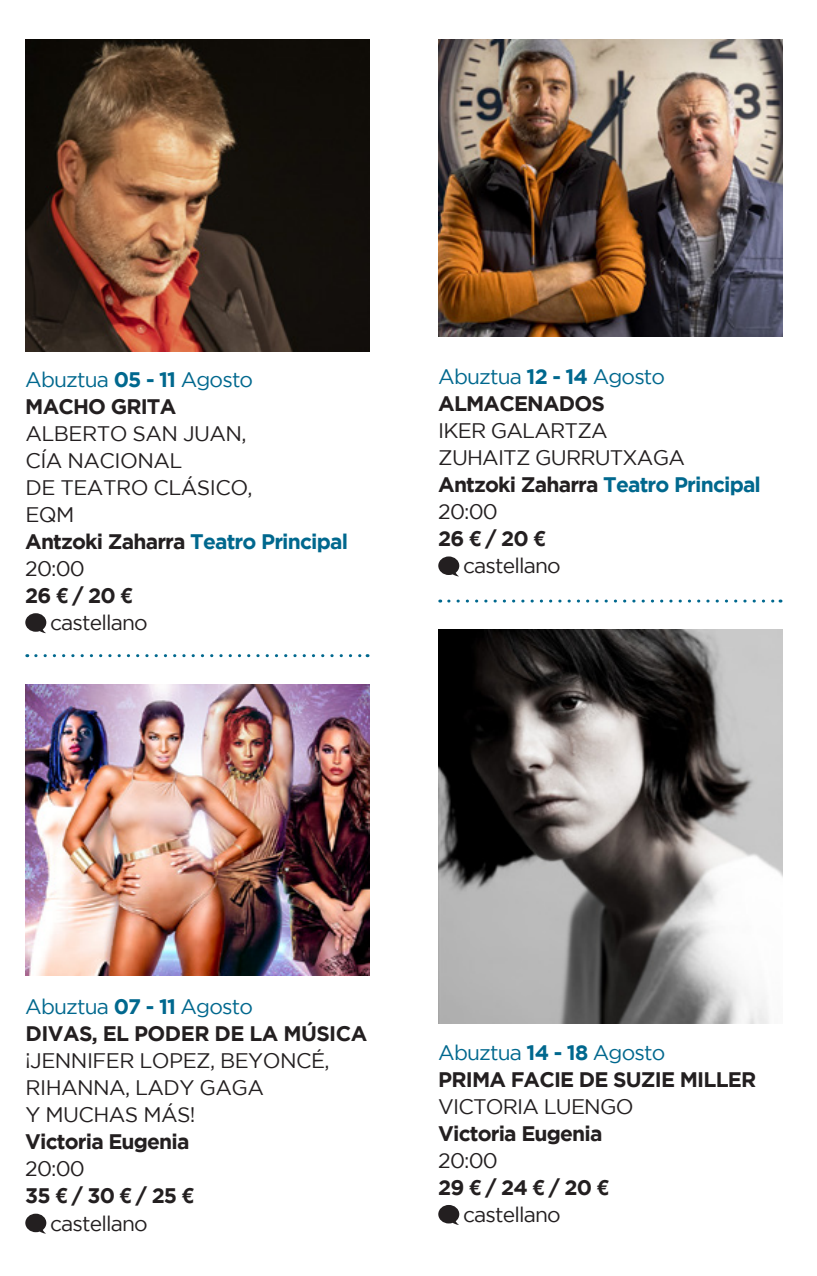
<style>
.page{position:relative;width:817px;height:1276px;background:#fff}
.page>*{position:absolute;margin:0;border:0;box-sizing:border-box;transform-origin:0 0}
.t1{font:21px/27px "Gotham";letter-spacing:-.04em;color:#231f20}
.t2{font:700 21px "Gotham";letter-spacing:-.04em;color:#231f20}
.t3{font:21px "Gotham";letter-spacing:-.04em;color:#00688e}
.t4{font:700 21px "Gotham";letter-spacing:-.04em;color:#00688e}
.s1{font-weight:700}
.s2{color:#231f20}
.s3{font-family:"Helvetica Neue LT Std"}
</style>
<div class="page">
<img style="left:25px;top:40px;width:345px;height:312px">
<svg style="left:25px;top:613px;width:21px;height:20px"></svg>
<svg style="left:36px;top:654px;width:332px;height:3px"></svg>
<img style="left:25px;top:684px;width:345px;height:291px">
<svg style="left:25px;top:1213px;width:21px;height:20px"></svg>
<img style="left:438px;top:40px;width:344px;height:296px">
<svg style="left:438px;top:556px;width:21px;height:20px"></svg>
<svg style="left:448px;top:599px;width:332px;height:3px"></svg>
<img style="left:438px;top:629px;width:344px;height:394px">
<svg style="left:438px;top:1205px;width:21px;height:20px"></svg>
<p class="t3" style="left:25px;top:368px;width:229px">Abuztua <span class="s1">05 - 11</span> Agosto</p>
<p class="t2" style="left:25px;top:394px;width:152px">MACHO GRITA</p>
<p class="t1" style="left:25px;top:419px;width:223px">ALBERTO SAN JUAN,</p>
<p class="t1" style="left:25px;top:446px;width:159px">CÍA NACIONAL</p>
<p class="t1" style="left:25px;top:473px;width:229px">DE TEATRO CLÁSICO,</p>
<p class="t1" style="left:25px;top:500px;width:51px">EQM</p>
<p class="t4" style="left:25px;top:529px;width:324px"><span class="s2">Antzoki Zaharra</span> Teatro Principal</p>
<p class="t1" style="left:25px;top:554px;width:61px">20:00</p>
<p class="t2" style="left:25px;top:583px;width:108px">26 <span class="s3">€</span> / 20 <span class="s3">€</span></p>
<p class="t1" style="left:50px;top:609px;width:99px">castellano</p>
<p class="t3" style="left:438px;top:365px;width:228px">Abuztua <span class="s1">12 - 14</span> Agosto</p>
<p class="t2" style="left:438px;top:391px;width:168px">ALMACENADOS</p>
<p class="t1" style="left:438px;top:417px;width:171px">IKER GALARTZA</p>
<p class="t1" style="left:438px;top:444px;width:248px">ZUHAITZ GURRUTXAGA</p>
<p class="t4" style="left:438px;top:472px;width:324px"><span class="s2">Antzoki Zaharra</span> Teatro Principal</p>
<p class="t1" style="left:438px;top:498px;width:61px">20:00</p>
<p class="t2" style="left:438px;top:526px;width:108px">26 <span class="s3">€</span> / 20 <span class="s3">€</span></p>
<p class="t1" style="left:463px;top:552px;width:99px">castellano</p>
<p class="t3" style="left:25px;top:995px;width:229px">Abuztua <span class="s1">07 - 11</span> Agosto</p>
<p class="t2" style="left:25px;top:1021px;width:343px">DIVAS, EL PODER DE LA MÚSICA</p>
<p class="t1" style="left:25px;top:1047px;width:306px">¡JENNIFER LOPEZ, BEYONCÉ,<br>RIHANNA, LADY GAGA</p>
<p class="t1" style="left:25px;top:1101px;width:171px">Y MUCHAS MÁS!</p>
<p class="t2" style="left:25px;top:1129px;width:166px">Victoria Eugenia</p>
<p class="t1" style="left:25px;top:1155px;width:61px">20:00</p>
<p class="t2" style="left:25px;top:1183px;width:170px">35 <span class="s3">€</span> / 30 <span class="s3">€</span> / 25 <span class="s3">€</span></p>
<p class="t1" style="left:50px;top:1209px;width:99px">castellano</p>
<p class="t3" style="left:438px;top:1040px;width:228px">Abuztua <span class="s1">14 - 18</span> Agosto</p>
<p class="t2" style="left:438px;top:1067px;width:319px">PRIMA FACIE DE SUZIE MILLER</p>
<p class="t1" style="left:438px;top:1092px;width:197px">VICTORIA LUENGO</p>
<p class="t2" style="left:438px;top:1121px;width:166px">Victoria Eugenia</p>
<p class="t1" style="left:438px;top:1146px;width:61px">20:00</p>
<p class="t2" style="left:438px;top:1175px;width:172px">29 <span class="s3">€</span> / 24 <span class="s3">€</span> / 20 <span class="s3">€</span></p>
<p class="t1" style="left:463px;top:1200px;width:99px">castellano</p>
</div>
